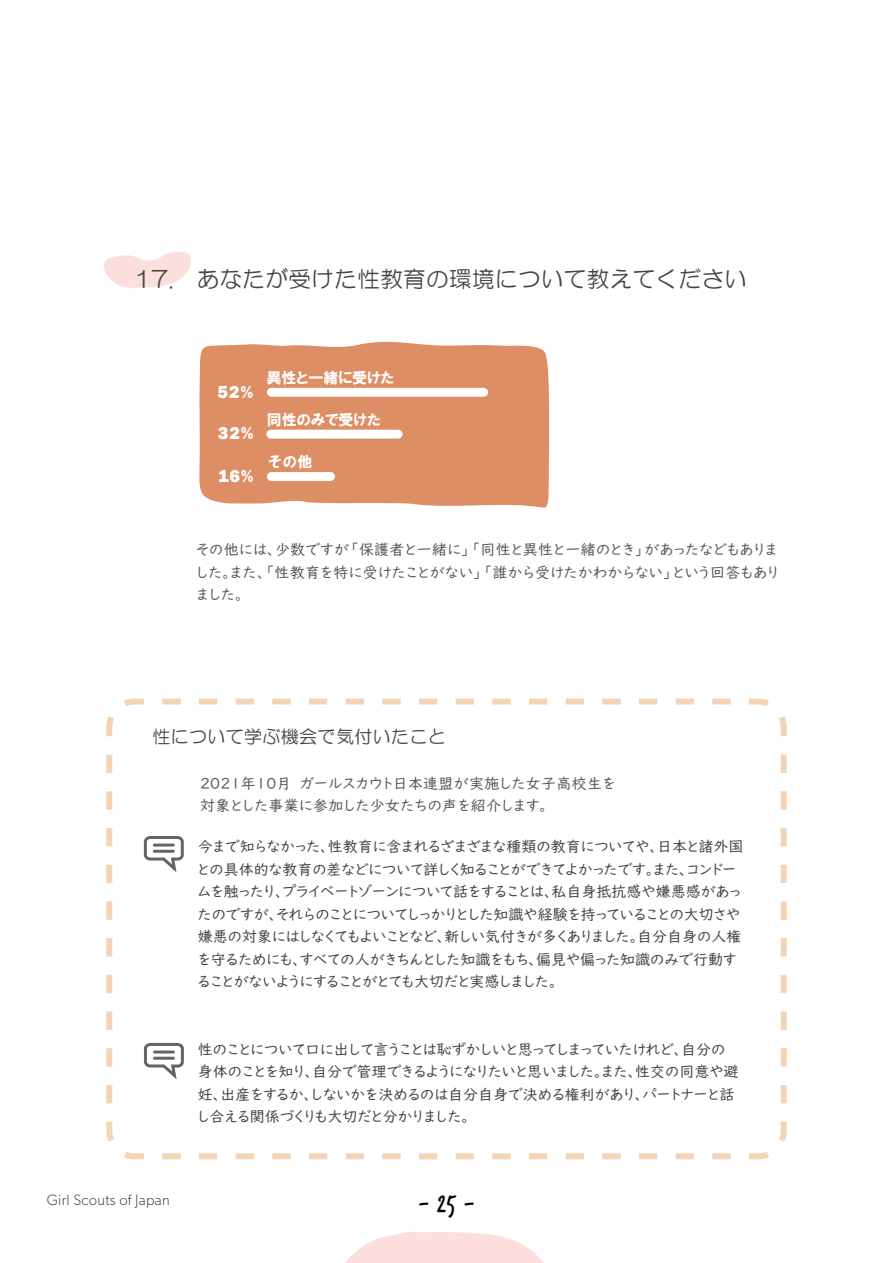
<style>
.page{position:relative;width:893px;height:1263px;background:#fff}
.page>*{position:absolute;margin:0;border:0;box-sizing:border-box;transform-origin:0 0}
.t1{font:27px "Verveine";color:#000}
.t2{font:22.5px "HG Maru Gothic MPRO";letter-spacing:.02em;color:#454545}
.t3{font:18px "HG Maru Gothic MPRO";letter-spacing:.02em;color:#454545}
.t4{font:800 18px "Franklin Gothic";color:#fff}
.t5{font:15px/22.5px "UD Digi Kyokasho NK R";color:#454545}
.t6{font:15px/22.5px "UD Digi Kyokasho NK R";letter-spacing:.02em;color:#58585b;text-align:justify}
.t7{font:300 15px "Gibson";letter-spacing:.02em;color:#454545}
.t8{font:15px "HGP Soei Kakugothic UB";color:#fff}
.t9{font:15px "HGS Soei Kakugothic UB";color:#fff}
</style>
<div class="page">
<svg style="left:345px;top:1232px;width:199px;height:31px"></svg>
<svg style="left:106px;top:698px;width:681px;height:462px"></svg>
<svg style="left:104px;top:251px;width:87px;height:37px"></svg>
<svg style="left:142px;top:1041px;width:43px;height:42px"></svg>
<svg style="left:142px;top:834px;width:43px;height:42px"></svg>
<svg style="left:199px;top:341px;width:351px;height:167px;background:#df956e"></svg>
<div style="left:267px;top:388px;width:221px;height:9px;background:#fff;border-radius:4px"></div>
<div style="left:266px;top:430px;width:136px;height:9px;background:#fff;border-radius:4px"></div>
<div style="left:267px;top:472px;width:68px;height:9px;background:#fff;border-radius:4px"></div>
<h2 class="t2" style="left:134px;top:268px;width:614px">17.　あなたが受けた性教育の環境について教えてください</h2>
<p class="t4" style="left:218px;top:381px;width:37px">52%</p>
<p class="t4" style="left:218px;top:422px;width:37px">32%</p>
<p class="t4" style="left:218px;top:464px;width:37px">16%</p>
<p class="t8" style="left:266px;top:370px;width:129px">異性と一緒に受けた</p>
<p class="t8" style="left:267px;top:412px;width:115px">同性のみで受けた</p>
<p class="t9" style="left:267px;top:454px;width:46px">その他</p>
<p class="t6" style="left:196px;top:539px;width:584px">その他には、少数ですが「保護者と一緒に」「同性と異性と一緒のとき」があったなどもありました。また、「性教育を特に受けたことがない」「誰から受けたかわからない」という回答もありました。</p>
<p class="t3" style="left:152px;top:727px;width:295px">性について学ぶ機会で気付いたこと</p>
<p class="t6" style="left:200px;top:772px;width:417px">2021年10月　ガールスカウト日本連盟が実施した女子高校生を対象とした事業に参加した少女たちの声を紹介します。</p>
<p class="t5" style="left:198px;top:835px;width:547px">今まで知らなかった、性教育に含まれるざまざまな種類の教育についてや、日本と諸外国との具体的な教育の差などについて詳しく知ることができてよかったです。また、コンドームを触ったり、プライベートゾーンについて話をすることは、私自身抵抗感や嫌悪感があったのですが、それらのことについてしっかりとした知識や経験を持っていることの大切さや嫌悪の対象にはしなくてもよいことなど、新しい気付きが多くありました。自分自身の人権を守るためにも、すべての人がきちんとした知識をもち、偏見や偏った知識のみで行動することがないようにすることがとても大切だと実感しました。</p>
<p class="t7" style="left:47px;top:1191px;width:125px">Girl Scouts of Japan</p>
<p class="t5" style="left:198px;top:1038px;width:542px">性のことについて口に出して言うことは恥ずかしいと思ってしまっていたけれど、自分の身体のことを知り、自分で管理できるようになりたいと思いました。また、性交の同意や避妊、出産をするか、しないかを決めるのは自分自身で決める権利があり、パートナーと話し合える関係づくりも大切だと分かりました。</p>
<h1 class="t1" style="left:418px;top:1185px;width:57px">- 25 -</h1>
</div>
